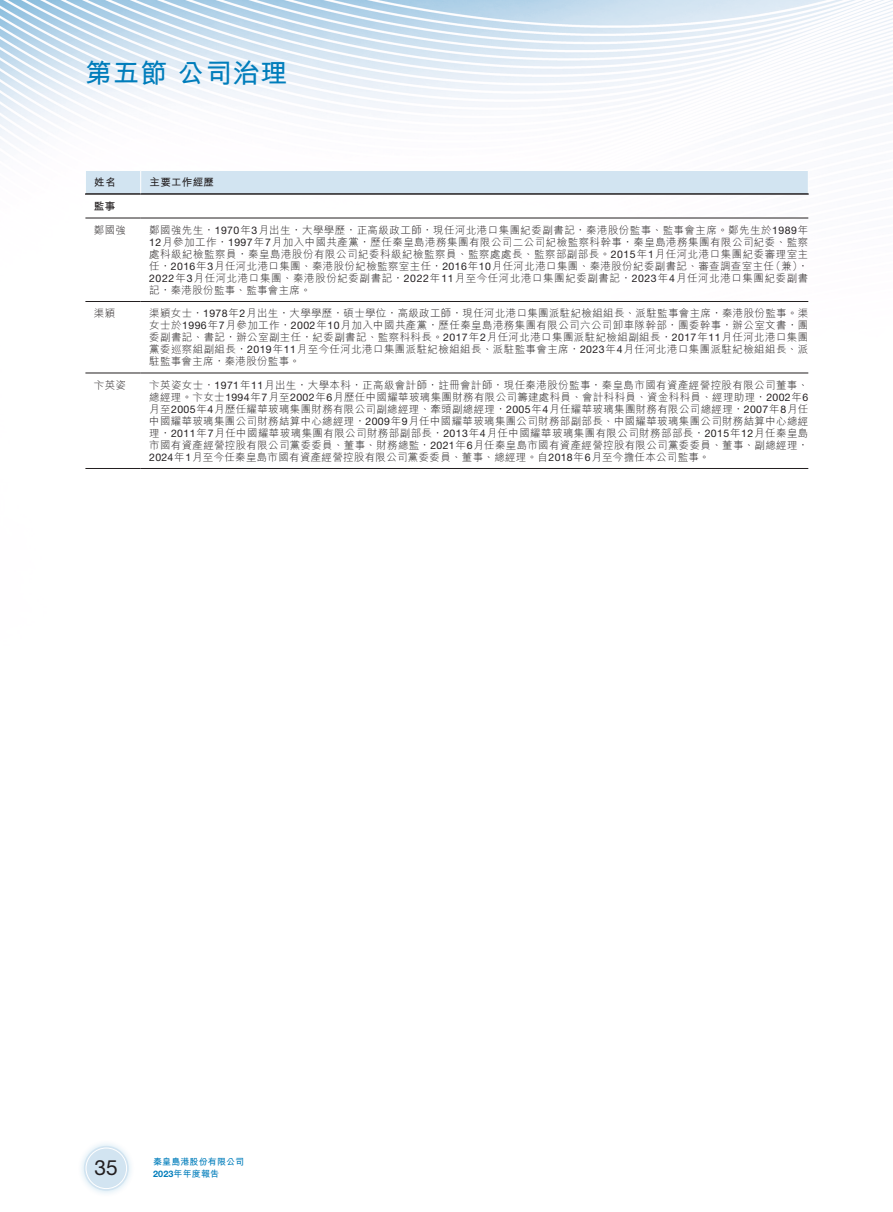
<style>
.page{position:relative;width:893px;height:1212px;background:#fff}
.page>*{position:absolute;margin:0;border:0;box-sizing:border-box;transform-origin:0 0}
.t1{font:700 27px "M Hei HK";letter-spacing:.03em;color:#007dbb}
.t2{font:21px "Helvetica Neue LT Std";color:#231f20}
.t3{font:300 10.5px/12px "M Hei HK";letter-spacing:.035em;color:#231f20;text-align:justify}
.t4{font:700 10.5px "M Hei HK";letter-spacing:.03em;color:#231f20}
.t5{font:700 9px "M Hei HK";letter-spacing:.015em;color:#007dbb}
.s1{font-family:"Helvetica Neue LT Std";font-weight:400}
.s2{font-family:"Helvetica Neue LT Std"}
</style>
<div class="page">
<img style="left:0;top:0;width:893px;height:469px">
<div style="left:77px;top:1139px;width:59px;height:58px;background:#007dbb;opacity:.2"></div>
<div style="left:84px;top:1146px;width:45px;height:45px;background:#d2e4f1;border-radius:50%"></div>
<div style="left:86px;top:1147px;width:41px;height:42px;border:1px solid #fff;border-radius:50%"></div>
<hr style="left:85px;top:193px;width:56px;height:2px;background:#231f20">
<hr style="left:141px;top:193px;width:668px;height:2px;background:#231f20">
<svg style="left:85px;top:170px;width:724px;height:24px;background:#cedeea"></svg>
<hr style="left:85px;top:218px;width:56px;height:1px;background:#231f20">
<hr style="left:141px;top:218px;width:667px;height:1px;background:#231f20">
<hr style="left:85px;top:301px;width:56px;height:1px;background:#231f20">
<hr style="left:141px;top:301px;width:667px;height:1px;background:#231f20">
<hr style="left:85px;top:373px;width:56px;height:1px;background:#231f20">
<hr style="left:141px;top:373px;width:667px;height:1px;background:#231f20">
<hr style="left:85px;top:468px;width:56px;height:1px;background:#231f20">
<hr style="left:141px;top:468px;width:667px;height:1px;background:#231f20">
<h1 class="t1" style="left:85px;top:53px;width:204px">第五節公司治理</h1>
<p class="t4" style="left:94px;top:175px;width:23px">姓名</p>
<p class="t4" style="left:94px;top:199px;width:23px">監事</p>
<p class="t3" style="left:94px;top:224px;width:34px">鄭國強</p>
<p class="t3" style="left:94px;top:307px;width:23px">渠穎</p>
<p class="t3" style="left:94px;top:379px;width:34px">卞英姿</p>
<p class="t4" style="left:150px;top:175px;width:66px">主要工作經歷</p>
<p class="t3" style="left:149px;top:224px;width:661px">鄭國強先生，<span class="s1">1970</span>年<span class="s1">3</span>月出生，大學學歷，正高級政工師，現任河北港口集團紀委副書記，秦港股份監事、監事會主席。鄭先生於<span class="s1">1989</span>年</p>
<p class="t3" style="left:149px;top:236px;width:661px;text-align:right"><span class="s1">12</span>月參加工作，<span class="s1">1997</span>年<span class="s1">7</span>月加入中國共產黨，歷任秦皇島港務集團有限公司二公司紀檢監察科幹事，秦皇島港務集團有限公司紀委、監察處科級紀檢監察員，秦皇島港股份有限公司紀委科級紀檢監察員、監察處處長、監察部副部長。<span class="s1">2015</span>年<span class="s1">1</span>月任河北港口集團紀委審理室主（兼，(</p>
<p class="t3" style="left:149px;top:260px;width:661px;text-align:left">任，<span class="s1">2016</span>年<span class="s1">3</span>月任河北港口集團、秦港股份紀檢監察室主任，<span class="s1">2016</span>年<span class="s1">10</span>月任河北港口集團、秦港股份紀委副書記、審查調查室主任<br><span class="s1">2022</span>年<span class="s1">3</span>月任河北港口集團、秦港股份紀委副書記，<span class="s1">2022</span>年<span class="s1">11</span>月至今任河北港口集團紀委副書記，<span class="s1">2023</span>年<span class="s1">4</span>月任河北港口集團紀委副書記，秦港股份監事、監事會主席。</p>
<p class="t3" style="left:149px;top:307px;width:661px">渠穎女士，<span class="s1">1978</span>年<span class="s1">2</span>月出生，大學學歷，碩士學位，高級政工師，現任河北港口集團派駐紀檢組組長、派駐監事會主席，秦港股份監事。渠</p>
<p class="t3" style="left:149px;top:319px;width:661px">女士於<span class="s1">1996</span>年<span class="s1">7</span>月參加工作，<span class="s1">2002</span>年<span class="s1">10</span>月加入中國共產黨，歷任秦皇島港務集團有限公司六公司卸車隊幹部，團委幹事，辦公室文書，團委副書記、書記，辦公室副主任，紀委副書記、監察科科長。<span class="s1">2017</span>年<span class="s1">2</span>月任河北港口集團派駐紀檢組副組長，<span class="s1">2017</span>年<span class="s1">11</span>月任河北港口集團黨委巡察組副組長，<span class="s1">2019</span>年<span class="s1">11</span>月至今任河北港口集團派駐紀檢組組長、派駐監事會主席，<span class="s1">2023</span>年<span class="s1">4</span>月任河北港口集團派駐紀檢組組長、派駐監事會主席，秦港股份監事。</p>
<p class="t3" style="left:149px;top:379px;width:660px">卞英姿女士，<span class="s1">1971</span>年<span class="s1">11</span>月出生，大學本科，正高級會計師，註冊會計師，現任秦港股份監事，秦皇島市國有資產經營控股有限公司董事、</p>
<p class="t3" style="left:149px;top:391px;width:661px">總經理。卞女士<span class="s1">1994</span>年<span class="s1">7</span>月至<span class="s1">2002</span>年<span class="s1">6</span>月歷任中國耀華玻璃集團財務有限公司籌建處科員、會計科科員、資金科科員、經理助理，<span class="s1">2002</span>年<span class="s1">6</span>月至<span class="s1">2005</span>年<span class="s1">4</span>月歷任耀華玻璃集團財務有限公司副總經理、牽頭副總經理，<span class="s1">2005</span>年<span class="s1">4</span>月任耀華玻璃集團財務有限公司總經理，<span class="s1">2007</span>年<span class="s1">8</span>月任中國耀華玻璃集團公司財務結算中心總經理，<span class="s1">2009</span>年<span class="s1">9</span>月任中國耀華玻璃集團公司財務部副部長、中國耀華玻璃集團公司財務結算中心總經理，<span class="s1">2011</span>年<span class="s1">7</span>月任中國耀華玻璃集團有限公司財務部副部長，<span class="s1">2013</span>年<span class="s1">4</span>月任中國耀華玻璃集團有限公司財務部部長，<span class="s1">2015</span>年<span class="s1">12</span>月任秦皇島市國有資產經營控股有限公司黨委委員、董事、財務總監，<span class="s1">2021</span>年<span class="s1">6</span>月任秦皇島市國有資產經營控股有限公司黨委委員、董事、副總經理，<span class="s1">2024</span>年<span class="s1">1</span>月至今任秦皇島市國有資產經營控股有限公司黨委委員、董事、總經理。自<span class="s1">2018</span>年<span class="s1">6</span>月至今擔任本公司監事。</p>
<p class="t5" style="left:153px;top:1155px;width:93px">秦皇島港股份有限公司</p>
<h2 class="t2" style="left:95px;top:1155px;width:25px">35</h2>
<p class="t5" style="left:153px;top:1167px;width:68px"><span class="s2">2023</span>年年度報告</p>
</div>
